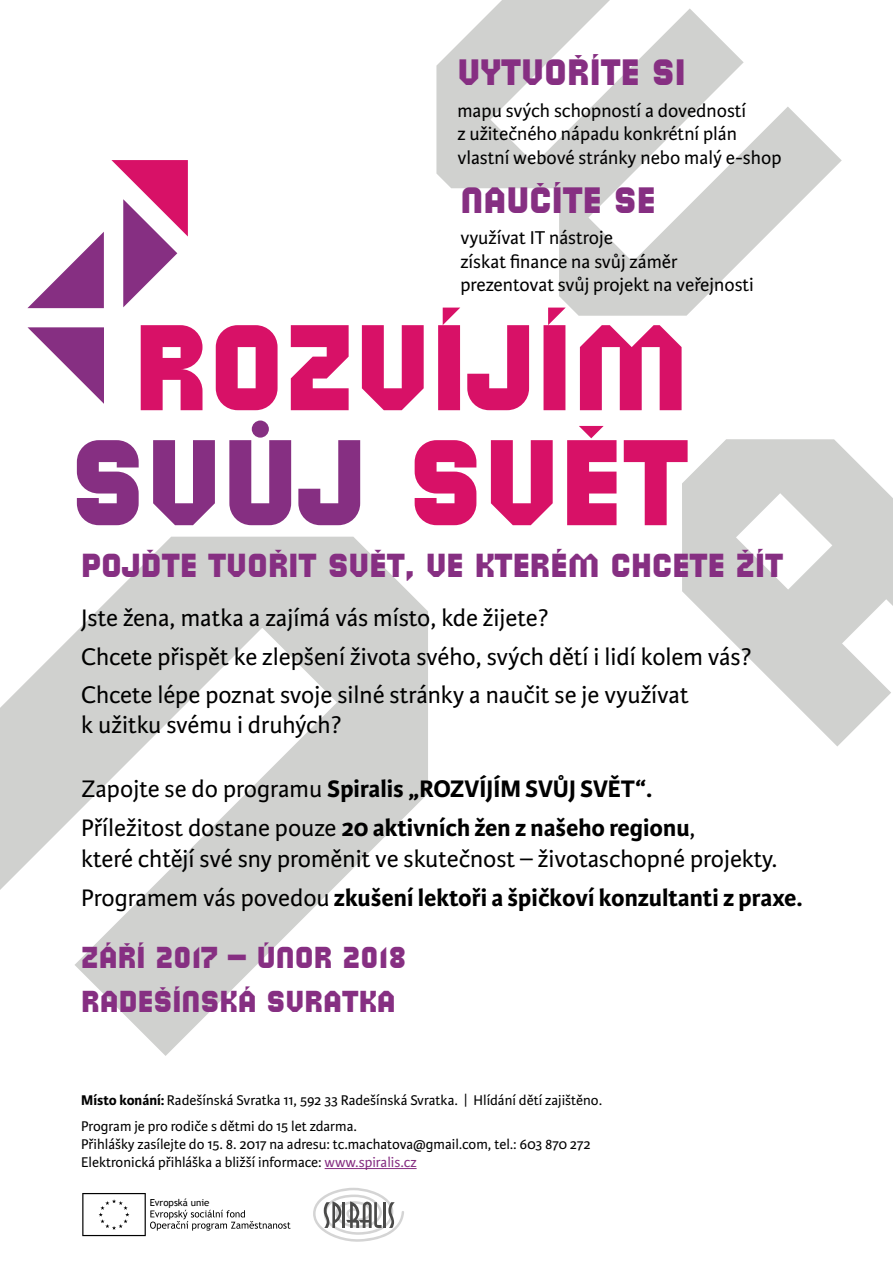
<style>
.page{position:relative;width:893px;height:1263px;background:#fff}
.page>*{position:absolute;margin:0;border:0;box-sizing:border-box;transform-origin:0 0}
.t1{font:36.3px "Politic B";color:#862f82}
.t2{font:33px "Politic B";color:#862f82}
.t3{font:30px/44.5px "Politic B";color:#862f82}
.t4{font:25.5px/38.2px "Karmina Sans";color:#000}
.t5{font:700 25.5px/39.2px "Karmina Sans";color:#000}
.t6{font:19.8px/23.7px "Karmina Sans";color:#000}
.t7{font:15px/25.8px "Karmina Sans";color:#000}
.t8{font:9.75px "Trebuchet MS";color:#000}
.s1{font-weight:400}
.s2{font-weight:700}
.s3{color:#862f82}
</style>
<div class="page">
<svg style="left:27px;top:232px;width:77px;height:76px"></svg>
<svg style="left:111px;top:160px;width:77px;height:147px"></svg>
<svg style="left:28px;top:327px;width:76px;height:77px"></svg>
<svg style="left:421px;top:426px;width:207px;height:99px"></svg>
<svg style="left:84px;top:420px;width:276px;height:26px"></svg>
<svg style="left:141px;top:325px;width:541px;height:85px;fill:#d81167"></svg>
<hr style="left:325px;top:1168px;width:92px;height:1px;background:#862f82">
<svg style="left:82px;top:1193px;width:208px;height:43px"></svg>
<svg style="left:313px;top:1188px;width:91px;height:54px"></svg>
<svg style="left:628px;top:385px;width:60px;height:141px"></svg>
<svg style="left:383px;top:307px;width:299px;height:63px"></svg>
<svg style="left:76px;top:446px;width:443px;height:80px"></svg>
<h1 class="t1" style="left:457px;top:53px;width:230px">VYTVOŘÍTE SI</h1>
<p class="t6" style="left:457px;top:99px;width:326px">mapu svých schopností a dovedností<br>z užitečného nápadu konkrétní plán vlastní webové stránky nebo malý e-shop</p>
<h1 class="t1" style="left:460px;top:180px;width:197px">NAUČÍTE SE</h1>
<p class="t6" style="left:460px;top:226px;width:295px">využívat IT nástroje<br>získat finance na svůj záměr prezentovat svůj projekt na veřejnosti</p>
<p class="t2" style="left:81px;top:548px;width:703px">POJĎTE TVOŘIT SVĚT, VE KTERÉM CHCETE ŽÍT</p>
<p class="t4" style="left:81px;top:599px;width:672px">Jste žena, matka a zajímá vás místo, kde žijete?<br>Chcete přispět ke zlepšení života svého, svých dětí i lidí kolem vás?<br>Chcete lépe poznat svoje silné stránky a naučit se je využívat</p>
<p class="t4" style="left:81px;top:706px;width:262px">k užitku svému i druhých?</p>
<p class="t5" style="left:81px;top:770px;width:616px"><span class="s1">Zapojte se do programu</span> Spiralis „ROZVÍJÍM SVŮJ SVĚT“.<br><span class="s1">Příležitost dostane pouze</span> 20 aktivních žen z našeho regionu<span class="s1">,</span></p>
<p class="t4" style="left:81px;top:840px;width:723px;line-height:39.2px">které chtějí své sny proměnit ve skutečnost – životaschopné projekty.<br>Programem vás povedou <span class="s2">zkušení lektoři a špičkoví konzultanti z praxe.</span></p>
<p class="t3" style="left:81px;top:935px;width:326px">ZÁŘÍ 2017 — ÚNOR 2018<br>RADEŠÍNSKÁ SVRATKA</p>
<p class="t7" style="left:81px;top:1088px;width:522px"><span class="s2">Místo konání:</span> Radešínská Svratka 11, 592 33 Radešínská Svratka. | Hlídání dětí zajištěno.<br>Program je pro rodiče s dětmi do 15 let zdarma.</p>
<p class="t7" style="left:81px;top:1135px;width:511px;line-height:18px">Přihlášky zasílejte do 15. 8. 2017 na adresu: tc.machatova@gmail.com, tel.: 603 870 272<br>Elektronická přihláška a bližší informace: <span class="s3">www.spiralis.cz</span></p>
<p class="t8" style="left:150px;top:1197px;width:61px">Evropská unie</p>
</div>
